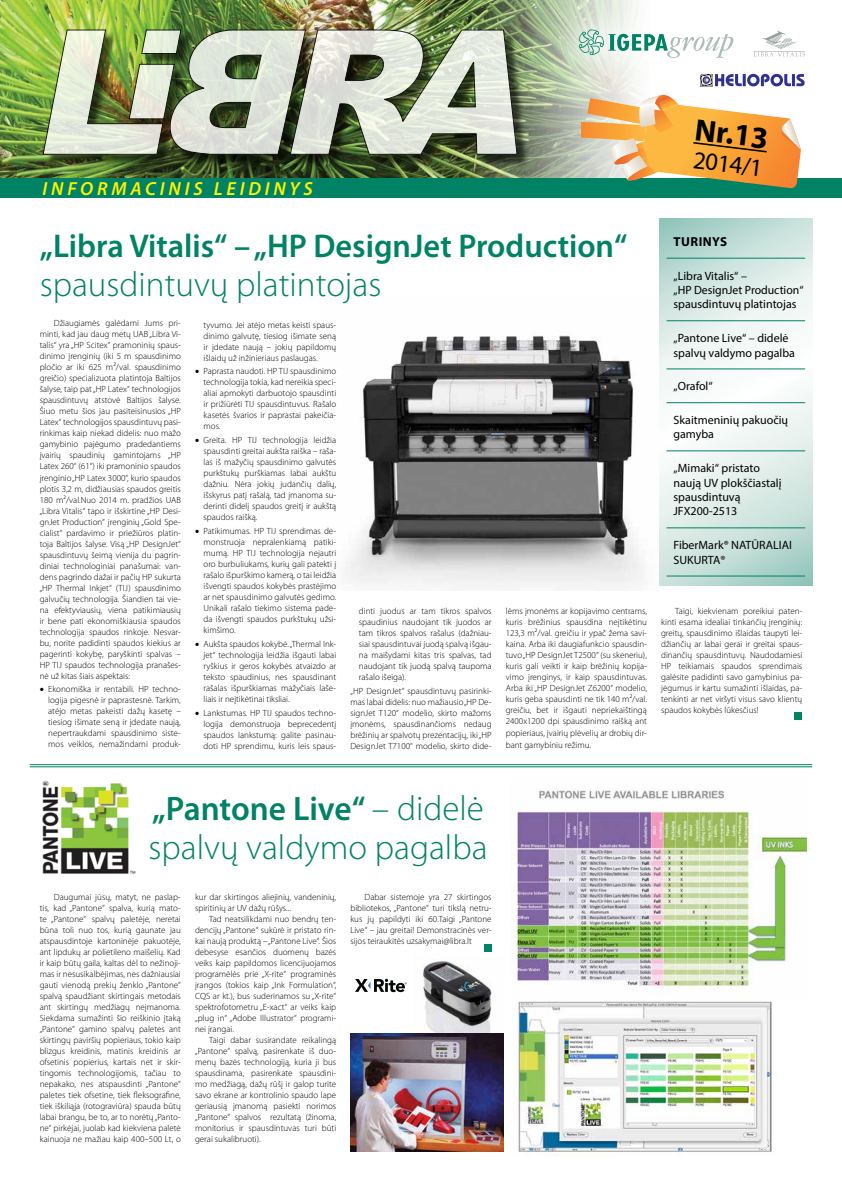
<style>
.page{position:relative;width:842px;height:1191px;background:#fff}
.page>*{position:absolute;margin:0;border:0;box-sizing:border-box;transform-origin:0 0}
.t1{font:300 35px "Myriad Pro";color:#008265}
.t2{font:600 34px "Myriad Pro";color:#008265}
.t3{font:600 33px "Myriad Pro";color:#008265}
.t4{font:700 31px "Myriad Pro";color:#000}
.t5{font:24.8px "Myriad Pro";color:#000}
.t6{font:italic 600 19px "Myriad Pro";letter-spacing:.2em;color:#fff200}
.t7{font:700 13px "Myriad Pro";letter-spacing:.04em;color:#000}
.t8{font:12px/14.4px "Myriad Pro";color:#000}
.t9{font:300 9px/11px "Myriad Pro";color:#000;text-align:justify}
.s1{font-weight:300;font-size:35px}
</style>
<div class="page">
<img style="left:512px;top:789px;width:294px;height:205px">
<img style="left:422px;top:961px;width:82px;height:78px">
<img style="left:345px;top:335px;width:331px;height:252px">
<svg style="left:659px;top:218px;width:153px;height:367px"></svg>
<hr style="left:666px;top:258px;width:139px;height:1px;background:#008265">
<hr style="left:666px;top:320px;width:139px;height:1px;background:#008265">
<hr style="left:666px;top:369px;width:139px;height:1px;background:#008265">
<hr style="left:666px;top:402px;width:139px;height:1px;background:#008265">
<hr style="left:666px;top:451px;width:139px;height:1px;background:#008265">
<hr style="left:666px;top:527px;width:139px;height:1px;background:#008265">
<hr style="left:666px;top:576px;width:139px;height:1px;background:#008265">
<img style="left:0;top:0;width:182px;height:178px">
<img style="left:182px;top:0;width:146px;height:178px">
<img style="left:328px;top:0;width:337px;height:178px">
<div style="left:0;top:178px;width:842px;height:20px;background:#008265"></div>
<svg style="left:581px;top:95px;width:220px;height:93px"></svg>
<div style="left:44px;top:31px;width:485px;height:136px;background:#000;opacity:.75"></div>
<img style="left:42px;top:29px;width:476px;height:126px">
<div style="left:549px;top:0;width:285px;height:88px;background:#fff;opacity:.75"></div>
<svg style="left:754px;top:31px;width:51px;height:25px"></svg>
<svg style="left:579px;top:29px;width:154px;height:29px"></svg>
<hr style="left:30px;top:764px;width:782px;height:1px;background:#008265">
<hr style="left:30px;top:766px;width:782px;height:1px;background:#008265">
<div style="left:795px;top:711px;width:7px;height:8px;background:#008265"></div>
<div style="left:484px;top:944px;width:8px;height:7px;background:#008265"></div>
<svg style="left:700px;top:70px;width:121px;height:16px"></svg>
<img style="left:42px;top:780px;width:94px;height:94px">
<img style="left:350px;top:1033px;width:153px;height:118px">
<img style="left:513px;top:1001px;width:264px;height:155px">
<svg style="left:355px;top:978px;width:52px;height:14px"></svg>
<h3 class="t6" style="left:43px;top:177px;width:272px">INFORMACINIS LEIDINYS</h3>
<h3 class="t4" style="left:697px;top:109px;width:75px;rotate:7deg">Nr.13</h3>
<h3 class="t5" style="left:695px;top:144px;width:71px;rotate:7deg">2014/1</h3>
<h3 class="t3" style="left:40px;top:225px;width:589px">„Libra Vitalis“ – „HP DesignJet Production“</h3>
<h1 class="t1" style="left:40px;top:263px;width:343px">spausdintuvų platintojas</h1>
<p class="t9" style="left:40px;top:318px;width:143px;text-indent:14px">Džiaugiamės galėdami Jums pri&shy;minti, kad jau daug metų UAB „Libra Vi&shy;talis“ yra „HP Scitex“ pramoninių spaus&shy;dinimo įrenginių (iki 5 m spausdinimo pločio ar iki 625 m²/val. spausdinimo greičio) specializuota platintoja Baltijos šalyse, taip pat „HP Latex“ technologijos spausdintuvų atstovė Baltijos šalyse.<br>Šiuo metu šios jau pasiteisinusios „HP Latex“ technologijos spausdintuvų pasi&shy;rinkimas kaip niekad didelis: nuo mažo gamybinio pajėgumo pradedantiems įvairių spaudinių gamintojams „HP Latex 260“ (61“) iki pramoninio spaudos įrenginio „HP Latex 3000“, kurio spaudos plotis 3,2 m, didžiausias spaudos greitis 180 m²/val.Nuo 2014 m. pradžios UAB „Libra Vitalis“ tapo ir išskirtine „HP Desi&shy;gnJet Production“ įrenginių „Gold Spe&shy;cialist“ pardavimo ir priežiūros platin&shy;toja Baltijos šalyse. Visą „HP DesignJet“ spausdintuvų šeimą vienija du pagrin&shy;diniai technologiniai panašumai: van&shy;dens pagrindo dažai ir pačių HP sukurta „HP Thermal Inkjet“ (TIJ) spausdinimo galvučių technologija. Šiandien tai vie&shy;na efektyviausių, viena patikimiausių ir bene pati ekonomiškiausia spaudos technologija spaudos rinkoje. Nesvar&shy;bu, norite padidinti spaudos kiekius ar pagerinti kokybę, paryškinti spalvas – HP TIJ spaudos technologija pranašes&shy;nė už kitas šiais aspektais:</p>
<p class="t9" style="left:48px;top:684px;width:134px;text-indent:-9px">• Ekonomiška ir rentabili. HP techno&shy;logija pigesnė ir paprastesnė. Tarkim, atėjo metas pakeisti dažų kasetę – tiesiog išimate seną ir įdedate naują, nepertraukdami spausdinimo siste&shy;mos veiklos, nemažindami produk-</p>
<p class="t9" style="left:204px;top:319px;width:134px">tyvumo. Jei atėjo metas keisti spaus&shy;dinimo galvutę, tiesiog išimate seną ir įdedate naują – jokių papildomų išlaidų už inžinieriaus paslaugas.</p>
<p class="t9" style="left:204px;top:366px;width:134px;text-indent:-9px">• Paprasta naudoti. HP TIJ spausdinimo technologija tokia, kad nereikia speci&shy;aliai apmokyti darbuotojo spausdinti ir prižiūrėti TIJ spausdintuvus. Rašalo kasetės švarios ir paprastai pakeičia&shy;mos.</p>
<p class="t9" style="left:204px;top:435px;width:134px;text-indent:-9px">• Greita. HP TIJ technologija leidžia spausdinti greitai aukšta raiška – raša&shy;las iš mažyčių spausdinimo galvutės purkštukų purškiamas labai aukštu dažniu. Nėra jokių judančių dalių, išskyrus patį rašalą, tad įmanoma su&shy;derinti didelį spaudos greitį ir aukštą spaudos raišką.</p>
<p class="t9" style="left:204px;top:525px;width:134px;text-indent:-9px">• Patikimumas. HP TIJ sprendimas de&shy;monstruoja nepralenkiamą patiki&shy;mumą. HP TIJ technologija nejautri oro burbuliukams, kurių gali patekti į rašalo išpurškimo kamerą, o tai leidžia išvengti spaudos kokybės prastėjimo ar net spausdinimo galvutės gedimo.<br>Unikali rašalo tiekimo sistema pade&shy;da išvengti spaudos purkštukų užsi&shy;kimšimo.</p>
<p class="t9" style="left:204px;top:638px;width:134px;text-indent:-9px">• Aukšta spaudos kokybė. „Thermal Ink&shy;jet“ technologija leidžia išgauti labai ryškius ir geros kokybės atvaizdo ar teksto spaudinius, nes spausdinant rašalas išpurškiamas mažyčiais laše&shy;liais ir neįtikėtinai tiksliai.</p>
<p class="t9" style="left:204px;top:707px;width:134px;text-indent:-9px">• Lankstumas. HP TIJ spaudos techno&shy;logija demonstruoja beprecedentį spaudos lankstumą: galite pasinau&shy;doti HP sprendimu, kuris leis spaus-</p>
<p class="t9" style="left:506px;top:605px;width:143px">lėms įmonėms ar kopijavimo centrams, kuris brėžinius spausdina neįtikėtinu 123,3 m²/val. greičiu ir ypač žema savi&shy;kaina. Arba iki daugiafunkcio spausdin&shy;tuvo „HP DesignJet T2500“ (su skeneriu), kuris gali veikti ir kaip brėžinių kopija&shy;vimo įrenginys, ir kaip spausdintuvas.<br>Arba iki „HP DesignJet Z6200“ modelio, kuris geba spausdinti ne tik 140 m²/val. greičiu, bet ir išgauti nepriekaištingą 2400x1200 dpi spausdinimo raišką ant</p>
<p class="t9" style="left:506px;top:727px;width:143px;line-height:12px">popieriaus, įvairių plėvelių ar drobių dir&shy;bant gamybiniu režimu.</p>
<p class="t9" style="left:359px;top:605px;width:134px">dinti juodus ar tam tikros spalvos spaudinius naudojant tik juodos ar tam tikros spalvos rašalus (dažniau&shy;siai spausdintuvai juodą spalvą išgau&shy;na maišydami kitas tris spalvas, tad naudojant tik juodą spalvą taupoma rašalo išeiga).</p>
<p class="t9" style="left:350px;top:685px;width:143px">„HP DesignJet“ spausdintuvų pasirinki&shy;mas labai didelis: nuo mažiausio „HP De&shy;signJet T120“ modelio, skirto mažoms įmonėms, spausdinančioms nedaug brėžinių ar spalvotų prezentacijų, iki „HP DesignJet T7100“ modelio, skirto dide-</p>
<h3 class="t7" style="left:673px;top:233px;width:55px">TURINYS</h3>
<h3 class="t8" style="left:673px;top:268px;width:132px">„Libra Vitalis“ –<br>„HP DesignJet Production“ spausdintuvų platintojas</h3>
<h3 class="t8" style="left:673px;top:331px;width:123px">„Pantone Live“ – didelė spalvų valdymo pagalba</h3>
<h3 class="t8" style="left:673px;top:379px;width:41px">„Orafol“</h3>
<h3 class="t8" style="left:673px;top:413px;width:116px">Skaitmeninių pakuočių gamyba</h3>
<h3 class="t8" style="left:673px;top:461px;width:110px">„Mimaki“ pristato naują UV plokščiastalį spausdintuvą<br>JFX200-2513</h3>
<h3 class="t8" style="left:673px;top:538px;width:120px">FiberMark® NATŪRALIAI<br>SUKURTA®</h3>
<p class="t9" style="left:661px;top:605px;width:143px;text-indent:14px">Taigi, kiekvienam poreikiui paten&shy;kinti esama idealiai tinkančių įrenginių: greitų, spausdinimo išlaidas taupyti lei&shy;džiančių ar labai gerai ir greitai spaus&shy;dinančių spausdintuvų. Naudodamiesi HP teikiamais spaudos sprendimais galėsite padidinti savo gamybinius pa&shy;jėgumus ir kartu sumažinti išlaidas, pa&shy;tenkinti ar net viršyti visus savo klientų spaudos kokybės lūkesčius!</p>
<h2 class="t2" style="left:152px;top:786px;width:333px">„Pantone Live“ <span class="s1">– didelė</span></h2>
<h1 class="t1" style="left:148px;top:826px;width:341px">spalvų valdymo pagalba</h1>
<p class="t9" style="left:195px;top:891px;width:143px">kur dar skirtingos aliejinių, vandeninių, spiritinių ar UV dažų rūšys...</p>
<p class="t9" style="left:195px;top:913px;width:143px;text-indent:14px">Tad neatsilikdami nuo bendrų ten&shy;dencijų „Pantone“ sukūrė ir pristato rin&shy;kai naują produktą – „Pantone Live“. Šios debesyse esančios duomenų bazės veiks kaip papildomos licencijuojamos programėlės prie „X-rite“ programinės įrangos (tokios kaip „Ink Formulation“, CQS ar kt.), bus suderinamos su „X-rite“ spektrofotometru „E-xact“ ar veiks kaip „plug in“ „Adobe Illustrator“ programi&shy;nei įrangai.</p>
<p class="t9" style="left:195px;top:1034px;width:143px;text-indent:14px">Taigi dabar susirandate reikalingą „Pantone“ spalvą, pasirenkate iš duo&shy;menų bazės technologiją, kuria ji bus spausdinama, pasirenkate spausdini&shy;mo medžiagą, dažų rūšį ir galop turite savo ekrane ar kontrolinio spaudo lape geriausią įmanomą pasiekti norimos „Pantone“ spalvos rezultatą (žinoma, monitorius ir spausdintuvas turi būti gerai sukalibruoti).</p>
<p class="t9" style="left:40px;top:891px;width:143px;text-indent:14px">Daugumai jūsų, matyt, ne paslap&shy;tis, kad „Pantone“ spalva, kurią mato&shy;te „Pantone“ spalvų paletėje, neretai būna toli nuo tos, kurią gaunate jau atspausdintoje kartoninėje pakuotėje, ant lipdukų ar polietileno maišelių. Kad ir kaip būtų gaila, kaltas dėl to nežinoji&shy;mas ir nesusikalbėjimas, nes dažniausiai gauti vienodą prekių ženklo „Pantone“ spalvą spaudžiant skirtingais metodais ant skirtingų medžiagų neįmanoma.<br>Siekdama sumažinti šio reiškinio įtaką „Pantone“ gamino spalvų paletes ant skirtingų paviršių popieriaus, tokio kaip blizgus kreidinis, matinis kreidinis ar ofsetinis popierius, kartais net ir skir&shy;tingomis technologijomis, tačiau to nepakako, nes atspausdinti „Pantone“ paletes tiek ofsetine, tiek fleksografine, tiek iškiliąja (rotograviūra) spauda būtų labai brangu, be to, ar to norėtų „Panto&shy;ne“ pirkėjai, juolab kad kiekviena paletė kainuoja ne mažiau kaip 400–500 Lt, o</p>
<p class="t9" style="left:350px;top:891px;width:143px;text-indent:14px">Dabar sistemoje yra 27 skirtingos bibliotekos, „Pantone“ turi tikslą netru&shy;kus jų papildyti iki 60.Taigi „Pantone Live“ – jau greitai! Demonstracinės ver&shy;sijos teiraukitės uzsakymai@libra.lt</p>
</div>
